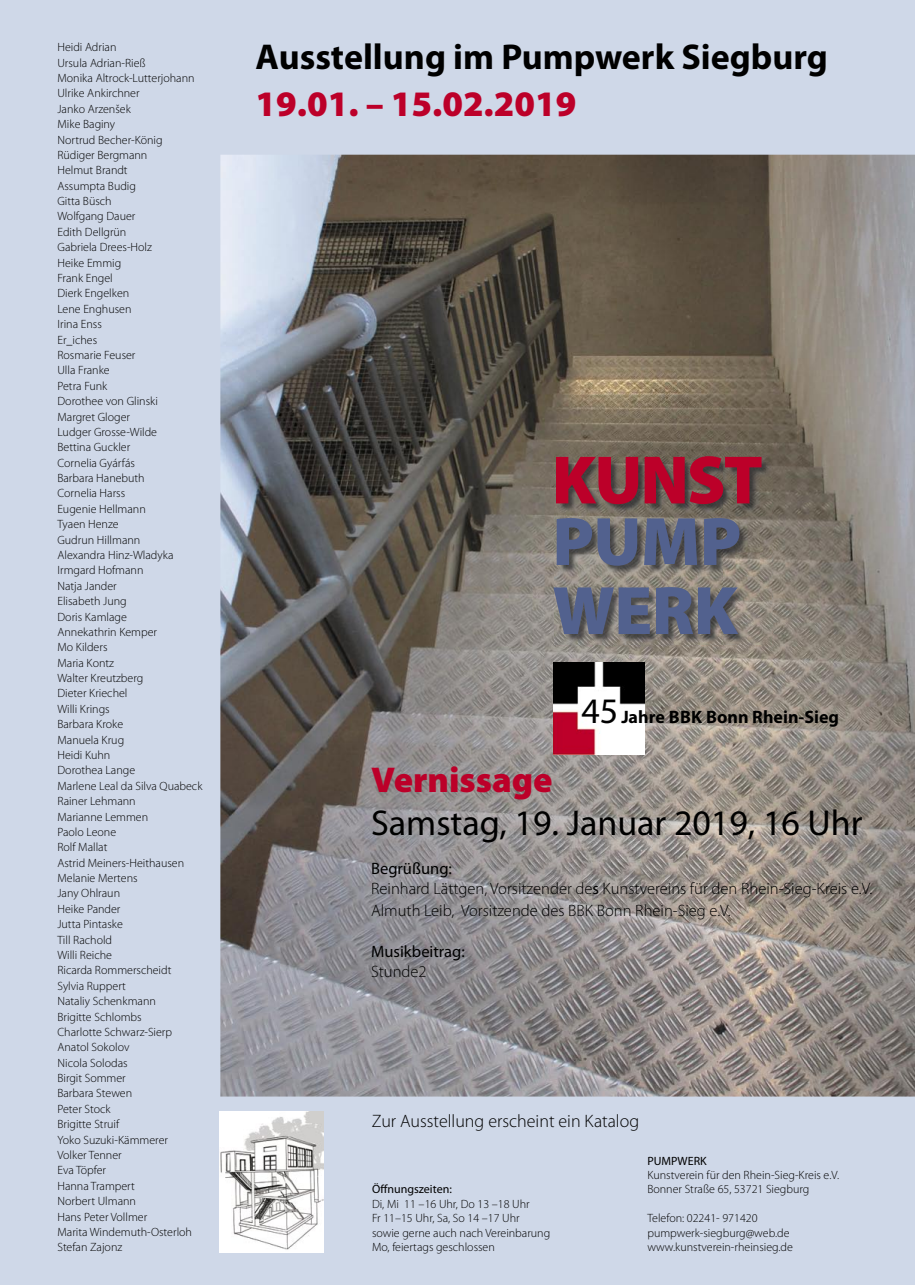
<style>
.page{position:relative;width:915px;height:1285px;background:#fff}
.page>*{position:absolute;margin:0;border:0;box-sizing:border-box;transform-origin:0 0}
.t1{font:900 69px/69px "Myriad Pro";letter-spacing:-.01em;color:#52618e}
.t2{font:900 69px "Myriad Pro";letter-spacing:-.03em;color:#bc0029}
.t3{font:700 36px "Myriad Pro";color:#000}
.t4{font:900 36px "Myriad Pro";color:#bc0029}
.t5{font:36px "Myriad Pro";color:#000}
.t6{font:300 18px "Myriad Pro";color:#000}
.t7{font:700 18px "Myriad Pro";color:#000}
.t8{font:300 16.5px/19.8px "Myriad Pro";color:#000}
.t9{font:16.5px "Myriad Pro";color:#000}
.t10{font:300 12px/15.4px "Myriad Pro";color:#000}
.t11{font:12px "Myriad Pro";color:#000}
.s1{font-weight:400;font-size:36px}
.s2{font-weight:400}
</style>
<div class="page">
<div style="left:195px;top:0;width:719px;height:170px;background:#cfd8e8"></div>
<div style="left:0;top:0;width:220px;height:1260px;background:#cfd8e8"></div>
<div style="left:0;top:1089px;width:914px;height:195px;background:#cfd8e8"></div>
<img style="left:220px;top:155px;width:694px;height:941px">
<img style="left:553px;top:662px;width:91px;height:92px">
<img style="left:554px;top:456px;width:217px;height:188px">
<img style="left:220px;top:1111px;width:104px;height:140px">
<p class="t10" style="left:57px;top:40px;width:146px">Heidi Adrian<br>Ursula Adrian-Rieß<br>Monika Altrock-Lutterjohann<br>Ulrike Ankirchner<br>Janko Arzenšek<br>Mike Baginy<br>Nortrud Becher-König<br>Rüdiger Bergmann<br>Helmut Brandt<br>Assumpta Budig<br>Gitta Büsch<br>Wolfgang Dauer<br>Edith Dellgrün<br>Gabriela Drees-Holz<br>Heike Emmig<br>Frank Engel<br>Dierk Engelken<br>Lene Enghusen<br>Irina Enss<br>Er_iches<br>Rosmarie Feuser<br>Ulla Franke<br>Petra Funk<br>Dorothee von Glinski<br>Margret Gloger<br>Ludger Grosse-Wilde<br>Bettina Guckler<br>Cornelia Gyárfás<br>Barbara Hanebuth<br>Cornelia Harss<br>Eugenie Hellmann<br>Tyaen Henze<br>Gudrun Hillmann<br>Alexandra Hinz-Wladyka<br>Irmgard Hofmann<br>Natja Jander<br>Elisabeth Jung<br>Doris Kamlage<br>Annekathrin Kemper<br>Mo Kilders<br>Maria Kontz<br>Walter Kreutzberg<br>Dieter Kriechel<br>Willi Krings<br>Barbara Kroke<br>Manuela Krug<br>Heidi Kuhn<br>Dorothea Lange<br>Marlene Leal da Silva Quabeck<br>Rainer Lehmann<br>Marianne Lemmen<br>Paolo Leone<br>Rolf Mallat<br>Astrid Meiners-Heithausen<br>Melanie Mertens<br>Jany Ohlraun<br>Heike Pander<br>Jutta Pintaske<br>Till Rachold<br>Willi Reiche<br>Ricarda Rommerscheidt<br>Sylvia Ruppert<br>Nataliy Schenkmann<br>Brigitte Schlombs<br>Charlotte Schwarz-Sierp<br>Anatol Sokolov<br>Nicola Solodas<br>Birgit Sommer<br>Barbara Stewen<br>Peter Stock<br>Brigitte Struif<br>Yoko Suzuki-Kämmerer<br>Volker Tenner<br>Eva Töpfer<br>Hanna Trampert<br>Norbert Ulmann<br>Hans Peter Vollmer<br>Marita Windemuth-Osterloh<br>Stefan Zajonz</p>
<h2 class="t3" style="left:255px;top:37px;width:573px">Ausstellung im Pumpwerk Siegburg</h2>
<h2 class="t4" style="left:255px;top:84px;width:322px">19.01. – 15.02.2019</h2>
<h1 class="t2" style="left:551px;top:441px;width:213px">KUNST</h1>
<h1 class="t1" style="left:552px;top:508px;width:190px">PUMP<br>WERK</h1>
<h3 class="t7" style="left:581px;top:706px;width:259px"><span class="s1">45</span> Jahre BBK Bonn Rhein-Sieg</h3>
<h2 class="t4" style="left:371px;top:758px;width:183px">Vernissage</h2>
<h2 class="t5" style="left:371px;top:803px;width:493px">Samstag, 19. Januar 2019, 16 Uhr</h2>
<h3 class="t8" style="left:371px;top:859px;width:502px"><span class="s2">Begrüßung:<br></span>Reinhard Lättgen, Vorsitzender de<span class="s2">s</span> Kunstvereins für den Rhein-Sieg-Kreis e.V.</h3>
<h3 class="t8" style="left:371px;top:900px;width:361px">Almuth Leib, Vorsitzende des BBK Bonn Rhein-Sieg e.V.</h3>
<h3 class="t9" style="left:371px;top:942px;width:95px">Musikbeitrag:</h3>
<h3 class="t8" style="left:371px;top:961px;width:57px">Stunde2</h3>
<h3 class="t6" style="left:371px;top:1110px;width:269px">Zur Ausstellung erscheint ein Katalog</h3>
<p class="t11" style="left:372px;top:1182px;width:81px">Öffnungszeiten:</p>
<p class="t10" style="left:372px;top:1196px;width:180px;line-height:14.4px">Di, Mi 11 –16 Uhr, Do 13 –18 Uhr<br>Fr 11–15 Uhr, Sa, So 14 –17 Uhr sowie gerne auch nach Vereinbarung<br>Mo, feiertags geschlossen</p>
<p class="t11" style="left:647px;top:1153px;width:61px">PUMPWERK</p>
<p class="t10" style="left:647px;top:1167px;width:193px;line-height:14.4px">Kunstverein für den Rhein-Sieg-Kreis e.V.<br>Bonner Straße 65, 53721 Siegburg</p>
<p class="t10" style="left:647px;top:1210px;width:147px;line-height:14.4px">Telefon: 02241- 971420 pumpwerk-siegburg@web.de www.kunstverein-rheinsieg.de</p>
</div>
